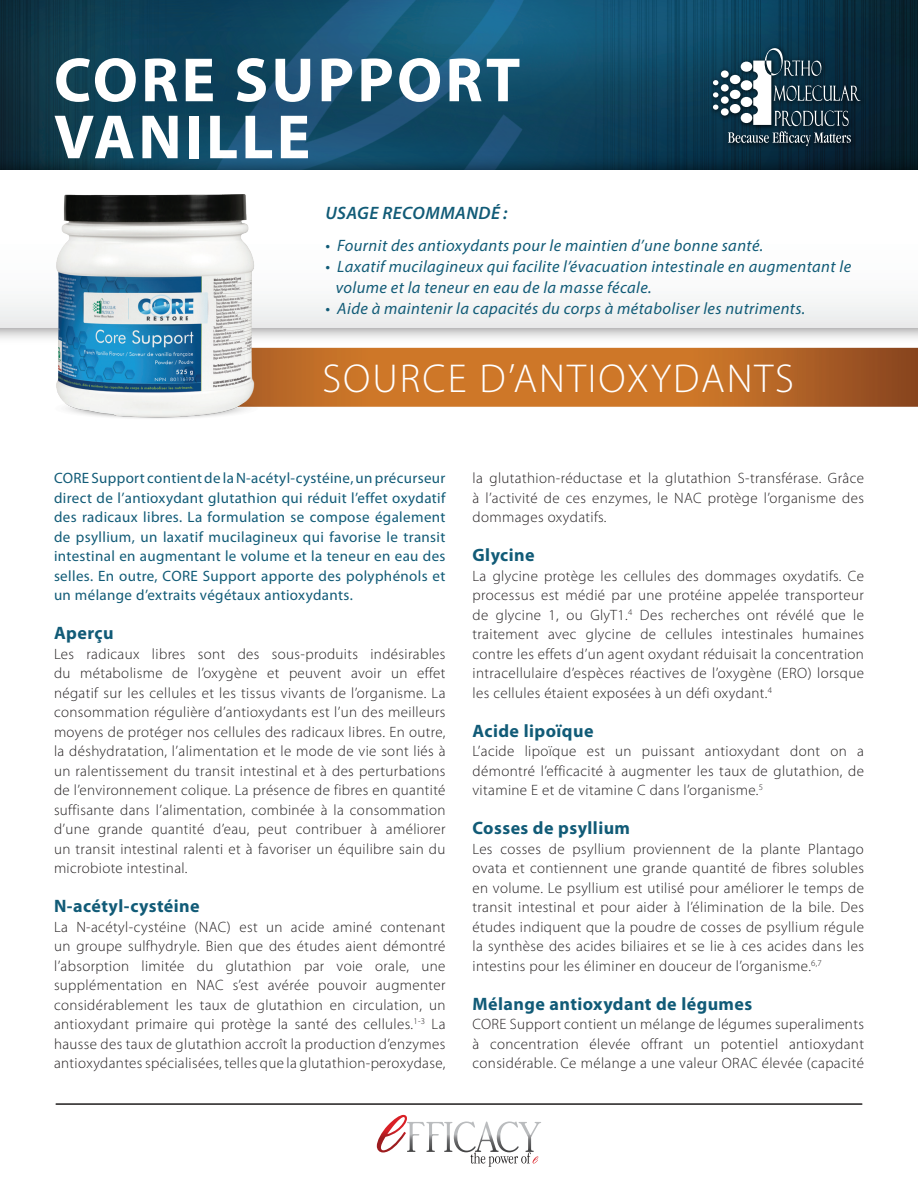
<style>
.page{position:relative;width:918px;height:1188px;background:#fff}
.page>*{position:absolute;margin:0;border:0;box-sizing:border-box;transform-origin:0 0}
.Indent_2{font:700 63px "Myriad Pro";letter-spacing:.05em;color:#fff}
.Indent_2-2{font:300 40.5px "Myriad Pro";letter-spacing:.05em;color:#fff}
.Indent_2-3{font:700 18px "Myriad Pro";letter-spacing:.025em;color:#115b77}
.Indent_2-4{font:italic 600 18px "Myriad Pro";letter-spacing:.025em;color:#115b77}
.Indent_2-5{font:italic 16.5px "Myriad Pro";letter-spacing:.025em;color:#115b77}
.Indent_2-6{font:300 15px/19.5px "Myriad Pro";letter-spacing:.025em;color:#231f20;text-align:justify}
.Indent_2-7{font:15px/19.5px "Myriad Pro";letter-spacing:.025em;color:#115b77;text-align:justify}
</style>
<div class="page">
<img style="left:0;top:0;width:918px;height:148px">
<img style="left:0;top:148px;width:918px;height:191px">
<div style="left:0;top:170px;width:918px;height:158px;background:#fff"></div>
<img style="left:40px;top:310px;width:878px;height:97px">
<img style="left:708px;top:43px;width:160px;height:111px">
<div style="left:721px;top:70px;width:8px;height:8px;background:#fff;border-radius:50%"></div>
<div style="left:721px;top:84px;width:8px;height:8px;background:#fff;border-radius:50%"></div>
<div style="left:721px;top:96px;width:8px;height:8px;background:#fff;border-radius:50%"></div>
<div style="left:721px;top:108px;width:8px;height:8px;background:#fff;border-radius:50%"></div>
<svg style="left:713px;top:80px;width:5px;height:5px"></svg>
<svg style="left:713px;top:92px;width:5px;height:6px"></svg>
<svg style="left:713px;top:105px;width:5px;height:5px"></svg>
<svg style="left:728px;top:48px;width:133px;height:98px;background:#3c5563"></svg>
<svg style="left:377px;top:1115px;width:164px;height:52px"></svg>
<hr style="left:56px;top:1103px;width:806px;height:2px;background:#211e1e">
<img style="left:52px;top:195px;width:208px;height:224px">
<p class="Indent_2" style="left:54px;top:39px;width:468px">CORE SUPPORT</p>
<p class="Indent_2" style="left:54px;top:96px;width:258px">VANILLE</p>
<p class="Indent_2-4" style="left:325px;top:202px;width:183px">USAGE RECOMMANDÉ :</p>
<p class="Indent_2-5" style="left:325px;top:235px;width:439px">• Fournit des antioxydants pour le maintien d’une bonne santé.</p>
<p class="Indent_2-5" style="left:325px;top:256px;width:527px">• Laxatif mucilagineux qui facilite l’évacuation intestinale en augmentant le</p>
<p class="Indent_2-5" style="left:336px;top:277px;width:317px">volume et la teneur en eau de la masse fécale.</p>
<p class="Indent_2-5" style="left:325px;top:298px;width:482px">• Aide à maintenir la capacités du corps à métaboliser les nutriments.</p>
<p class="Indent_2-2" style="left:322px;top:354px;width:473px">SOURCE D’ANTIOXYDANTS</p>
<p class="Indent_2-7" style="left:54px;top:469px;width:393px">CORE Support contient de la N-acétyl-cystéine, un précurseur direct de l’antioxydant glutathion qui réduit l’effet oxydatif des radicaux libres. La formulation se compose également de psyllium, un laxatif mucilagineux qui favorise le transit intestinal en augmentant le volume et la teneur en eau des selles. En outre, CORE Support apporte des polyphénols et un mélange d’extraits végétaux antioxydants.</p>
<p class="Indent_2-3" style="left:54px;top:622px;width:61px">Aperçu</p>
<p class="Indent_2-6" style="left:54px;top:644px;width:393px">Les radicaux libres sont des sous-produits indésirables du métabolisme de l’oxygène et peuvent avoir un effet négatif sur les cellules et les tissus vivants de l’organisme. La consommation régulière d’antioxydants est l’un des meilleurs moyens de protéger nos cellules des radicaux libres. En outre, la déshydratation, l’alimentation et le mode de vie sont liés à un ralentissement du transit intestinal et à des perturbations de l’environnement colique. La présence de fibres en quantité suffisante dans l’alimentation, combinée à la consommation d’une grande quantité d’eau, peut contribuer à améliorer un transit intestinal ralenti et à favoriser un équilibre sain du microbiote intestinal.</p>
<p class="Indent_2-3" style="left:54px;top:895px;width:147px">N-acétyl-cystéine</p>
<p class="Indent_2-6" style="left:54px;top:917px;width:393px">La N-acétyl-cystéine (NAC) est un acide aminé contenant un groupe sulfhydryle. Bien que des études aient démontré l’absorption limitée du glutathion par voie orale, une supplémentation en NAC s’est avérée pouvoir augmenter considérablement les taux de glutathion en circulation, un antioxydant primaire qui protège la santé des cellules.<sup>1-3</sup> La hausse des taux de glutathion accroît la production d’enzymes antioxydantes spécialisées, telles que la glutathion-peroxydase,</p>
<p class="Indent_2-6" style="left:472px;top:468px;width:393px">la glutathion-réductase et la glutathion S-transférase. Grâce à l’activité de ces enzymes, le NAC protège l’organisme des dommages oxydatifs.</p>
<p class="Indent_2-3" style="left:472px;top:544px;width:64px">Glycine</p>
<p class="Indent_2-6" style="left:472px;top:566px;width:393px">La glycine protège les cellules des dommages oxydatifs. Ce processus est médié par une protéine appelée transporteur de glycine 1, ou GlyT1.<sup>4</sup> Des recherches ont révélé que le traitement avec glycine de cellules intestinales humaines contre les effets d’un agent oxydant réduisait la concentration intracellulaire d’espèces réactives de l’oxygène (ERO) lorsque les cellules étaient exposées à un défi oxydant.<sup>4</sup></p>
<p class="Indent_2-3" style="left:472px;top:719px;width:123px">Acide lipoïque</p>
<p class="Indent_2-6" style="left:472px;top:741px;width:393px">L’acide lipoïque est un puissant antioxydant dont on a démontré l’efficacité à augmenter les taux de glutathion, de vitamine E et de vitamine C dans l’organisme.<sup>5</sup></p>
<p class="Indent_2-3" style="left:472px;top:817px;width:159px">Cosses de psyllium</p>
<p class="Indent_2-6" style="left:472px;top:839px;width:393px">Les cosses de psyllium proviennent de la plante Plantago ovata et contiennent une grande quantité de fibres solubles en volume. Le psyllium est utilisé pour améliorer le temps de transit intestinal et pour aider à l’élimination de la bile. Des études indiquent que la poudre de cosses de psyllium régule la synthèse des acides biliaires et se lie à ces acides dans les intestins pour les éliminer en douceur de l’organisme.<sup>6,7</sup></p>
<p class="Indent_2-3" style="left:472px;top:992px;width:281px">Mélange antioxydant de légumes</p>
<p class="Indent_2-6" style="left:472px;top:1014px;width:393px">CORE Support contient un mélange de légumes superaliments à concentration élevée offrant un potentiel antioxydant considérable. Ce mélange a une valeur ORAC élevée (capacité</p>
</div>
